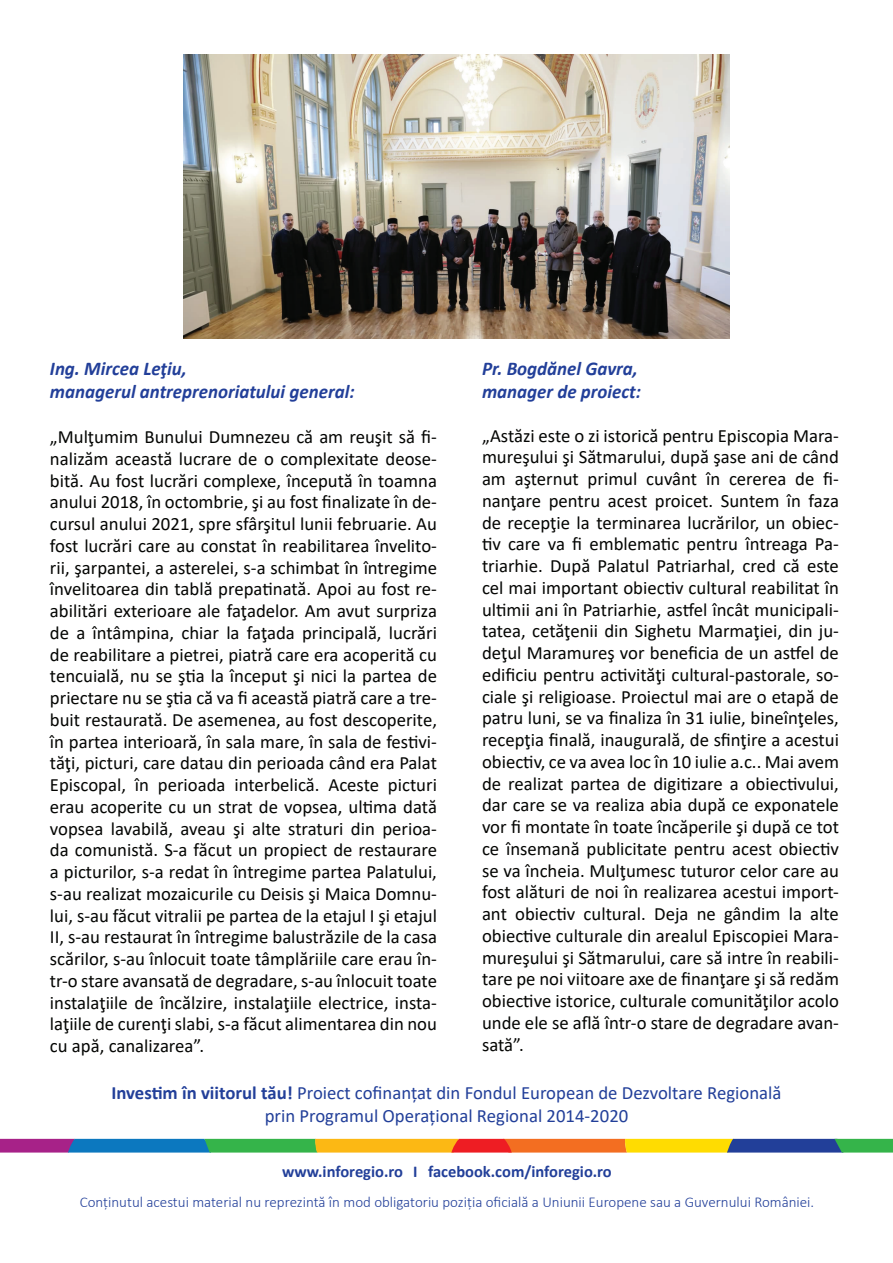
<style>
.page{position:relative;width:893px;height:1263px;background:#fff}
.page>*{position:absolute;margin:0;border:0;box-sizing:border-box;transform-origin:0 0}
.t1{font:italic 700 19.5px/23.2px "Calibri";color:#223f99}
.t2{font:18.75px/21.8px "Calibri";color:#040503;text-align:justify}
.t3{font:18.75px/22.5px "Calibri";color:#223f99;text-align:center}
.t4{font:700 16.5px "Calibri";color:#223f99}
.t5{font:300 15px "Calibri";color:#223f99}
.s1{font-weight:700}
</style>
<div class="page">
<svg style="left:0;top:1139px;width:893px;height:13px;background:#908451"></svg>
<img style="left:184px;top:54px;width:546px;height:285px">
<p class="t1" style="left:50px;top:356px;width:306px">Ing. Mircea Leţiu,<br>managerul antreprenoriatului general:</p>
<p class="t2" style="left:50px;top:425px;width:389px">„Mulţumim Bunului Dumnezeu că am reuşit să fi&shy;nalizăm această lucrare de o complexitate deose&shy;bită. Au fost lucrări complexe, începută în toamna anului 2018, în octombrie, şi au fost finalizate în de&shy;cursul anului 2021, spre sfârşitul lunii februarie. Au fost lucrări care au constat în reabilitarea învelito&shy;rii, şarpantei, a asterelei, s-a schimbat în întregime învelitoarea din tablă prepatinată. Apoi au fost re&shy;abilitări exterioare ale faţadelor. Am avut surpriza de a întâmpina, chiar la faţada principală, lucrări de reabilitare a pietrei, piatră care era acoperită cu tencuială, nu se ştia la început şi nici la partea de priectare nu se ştia că va fi această piatră care a tre&shy;buit restaurată. De asemenea, au fost descoperite, în partea interioară, în sala mare, în sala de festivi&shy;tăţi, picturi, care datau din perioada când era Palat Episcopal, în perioada interbelică. Aceste picturi erau acoperite cu un strat de vopsea, ultima dată vopsea lavabilă, aveau şi alte straturi din perioa&shy;da comunistă. S-a făcut un propiect de restaurare a picturilor, s-a redat în întregime partea Palatului, s-au realizat mozaicurile cu Deisis şi Maica Domnu&shy;lui, s-au făcut vitralii pe partea de la etajul I şi etajul II, s-au restaurat în întregime balustrăzile de la casa scărilor, s-au înlocuit toate tâmplăriile care erau în&shy;tr-o stare avansată de degradare, s-au înlocuit toate instalaţiile de încălzire, instalaţiile electrice, insta&shy;laţiile de curenţi slabi, s-a făcut alimentarea din nou cu apă, canalizarea”.</p>
<p class="t1" style="left:482px;top:356px;width:161px">Pr. Bogdănel Gavra, manager de proiect:</p>
<p class="t2" style="left:482px;top:424px;width:358px">„Astăzi este o zi istorică pentru Episcopia Mara&shy;mureşului şi Sătmarului, după şase ani de când am aşternut primul cuvânt în cererea de fi&shy;nanţare pentru acest proicet. Suntem în faza de recepţie la terminarea lucrărilor, un obiec&shy;tiv care va fi emblematic pentru întreaga Pa&shy;triarhie. După Palatul Patriarhal, cred că este cel mai important obiectiv cultural reabilitat în ultimii ani în Patriarhie, astfel încât municipali&shy;tatea, cetăţenii din Sighetu Marmaţiei, din ju&shy;deţul Maramureş vor beneficia de un astfel de edificiu pentru activităţi cultural-pastorale, so&shy;ciale şi religioase. Proiectul mai are o etapă de patru luni, se va finaliza în 31 iulie, bineînţeles, recepţia finală, inaugurală, de sfinţire a acestui obiectiv, ce va avea loc în 10 iulie a.c.. Mai avem de realizat partea de digitizare a obiectivului, dar care se va realiza abia după ce exponatele vor fi montate în toate încăperile şi după ce tot ce însemană publicitate pentru acest obiectiv se va încheia. Mulţumesc tuturor celor care au fost alături de noi în realizarea acestui import&shy;ant obiectiv cultural. Deja ne gândim la alte obiective culturale din arealul Episcopiei Mara&shy;mureşului şi Sătmarului, care să intre în reabili&shy;tare pe noi viitoare axe de finanţare şi să redăm obiective istorice, culturale comunităţilor acolo unde ele se află într-o stare de degradare avan&shy;sată”.</p>
<p class="t3" style="left:111px;top:1081px;width:671px"><span class="s1">Investim în viitorul tău!</span> Proiect cofinanțat din Fondul European de Dezvoltare Regională prin Programul Operațional Regional 2014-2020</p>
<p class="t4" style="left:282px;top:1160px;width:331px">www.inforegio.ro I facebook.com/inforegio.ro</p>
<p class="t5" style="left:80px;top:1192px;width:736px">Conținutul acestui material nu reprezintă în mod obligatoriu poziția oficială a Uniunii Europene sau a Guvernului României.</p>
</div>
